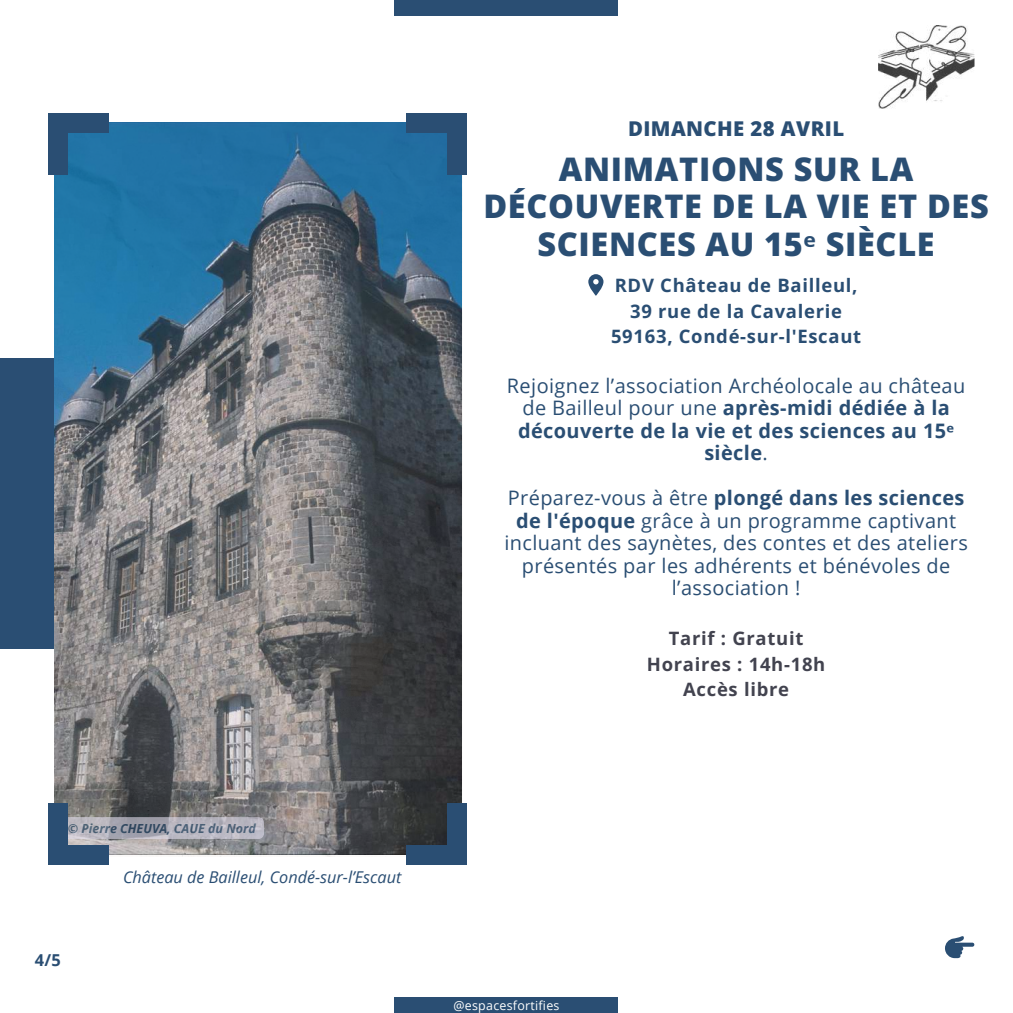
<style>
.page{position:relative;width:1013px;height:1013px;background:#fff}
.page>*{position:absolute;margin:0;border:0;box-sizing:border-box;transform-origin:0 0}
.t1{font:800 32.5px/37.5px "Open Sans";letter-spacing:.02em;color:#2a4e73;text-align:center}
.t2{font:800 20.38px "Open Sans";letter-spacing:.02em;color:#2a4e73}
.t3{font:20px/22.5px "Open Sans";letter-spacing:.02em;color:#2a4e73;text-align:center}
.t4{font:700 18.5px/25.2px "Open Sans";letter-spacing:.04em;color:#2a4e73;text-align:center}
.t5{font:700 18.5px/25.2px "Open Sans";letter-spacing:.04em;color:#42434f;text-align:center}
.t6{font:700 16.38px "Open Sans";color:#2a4e73}
.t7{font:italic 16.25px "Open Sans";color:#2a4e73}
.t8{font:italic 700 12.5px "Open Sans";color:#2a4e73}
.t9{font:italic 12.5px "Open Sans";color:#2a4e73}
.t10{font:12.5px "Open Sans";letter-spacing:.02em;color:#fff}
.s1{font-family:"Noto Sans";font-weight:700}
.s2{font-weight:700}
</style>
<div class="page">
<div style="left:0;top:358px;width:54px;height:290px;background:#2a4e73"></div>
<div style="left:395px;top:997px;width:223px;height:15px;background:#2a4e73"></div>
<div style="left:395px;top:0;width:223px;height:15px;background:#2a4e73"></div>
<svg style="left:945px;top:936px;width:29px;height:22px"></svg>
<img style="left:878px;top:25px;width:96px;height:84px">
<svg style="left:588px;top:274px;width:15px;height:22px"></svg>
<img style="left:54px;top:123px;width:408px;height:733px">
<svg style="left:67px;top:817px;width:197px;height:22px"></svg>
<div style="left:48px;top:113px;width:20px;height:62px;background:#2a4e73"></div>
<div style="left:48px;top:113px;width:61px;height:20px;background:#2a4e73"></div>
<div style="left:406px;top:113px;width:60px;height:20px;background:#2a4e73"></div>
<div style="left:447px;top:113px;width:19px;height:62px;background:#2a4e73"></div>
<div style="left:447px;top:803px;width:19px;height:62px;background:#2a4e73"></div>
<div style="left:406px;top:845px;width:60px;height:20px;background:#2a4e73"></div>
<div style="left:48px;top:845px;width:61px;height:20px;background:#2a4e73"></div>
<div style="left:48px;top:803px;width:19px;height:62px;background:#2a4e73"></div>
<p class="t8" style="left:68px;top:819px;width:189px">© Pierre CHEUVA, CAUE du Nord</p>
<p class="t9" style="left:68px;top:825px;width:149px">© Paris - Musée de l'Armée</p>
<p class="t7" style="left:123px;top:866px;width:280px">Château de Bailleul, Condé-sur-l’Escaut</p>
<p class="t6" style="left:35px;top:948px;width:28px">4/5</p>
<p class="t2" style="left:628px;top:115px;width:218px">DIMANCHE 28 AVRIL</p>
<h1 class="t1" style="left:483px;top:149px;width:507px">ANIMATIONS SUR LA<br>DÉCOUVERTE DE LA VIE ET DES<br>SCIENCES AU 15<span class="s1">ᵉ</span> SIÈCLE</h1>
<p class="t4" style="left:611px;top:273px;width:252px">RDV Château de Bailleul,<br>39 rue de la Cavalerie<br>59163, Condé-sur-l'Escaut</p>
<p class="t3" style="left:507px;top:373px;width:460px">Rejoignez l’association Archéolocale au château de Bailleul pour une <span class="s2">après-midi dédiée à la découverte de la vie et des sciences au 15</span><span class="s1">ᵉ </span><span class="s2">siècle</span>.</p>
<p class="t3" style="left:504px;top:486px;width:465px">Préparez-vous à être <span class="s2">plongé dans les sciences de l'époque</span> grâce à un programme captivant incluant des saynètes, des contes et des ateliers présentés par les adhérents et bénévoles de l’association !</p>
<p class="t5" style="left:647px;top:625px;width:180px">Tarif : Gratuit<br>Horaires : 14h-18h<br>Accès libre</p>
<p class="t10" style="left:453px;top:996px;width:108px">@espacesfortifies</p>
</div>
